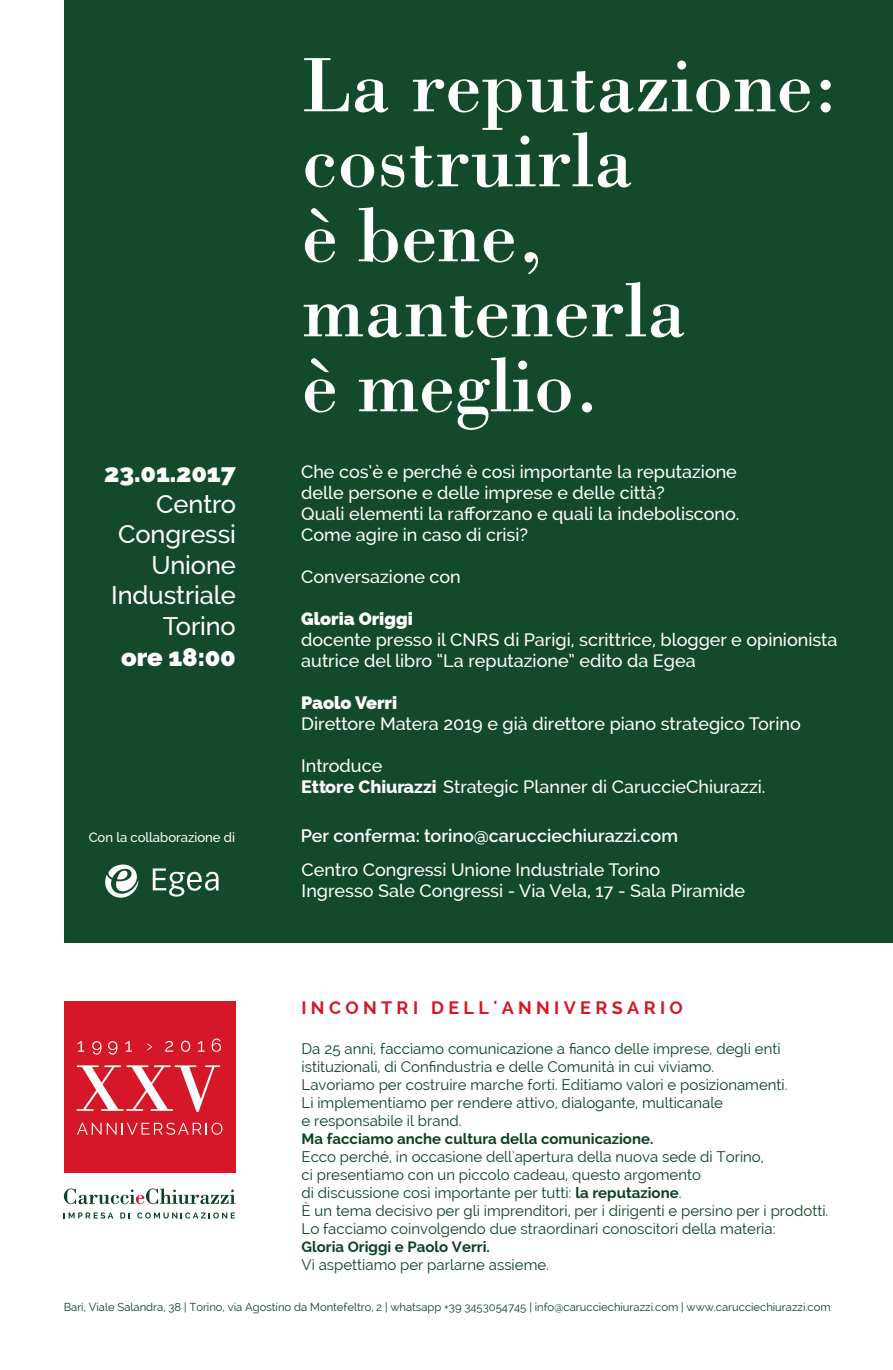
<style>
.page{position:relative;width:893px;height:1370px;background:#fff}
.page>*{position:absolute;margin:0;border:0;box-sizing:border-box;transform-origin:0 0}
.t1{font:500 25.5px/30.6px "Raleway";letter-spacing:-.005em;color:#fff;text-align:right}
.t2{font:800 25.5px "Raleway";letter-spacing:-.005em;color:#fff}
.t3{font:500 18px/21px "Raleway";color:#fff}
.t4{font:600 18px "Raleway";color:#fff}
.t5{font:700 18px "Raleway";letter-spacing:.24em;color:#d61727}
.t6{font:800 18px "Raleway";color:#fff}
.t7{font:15px/18px "Raleway";color:#0b4125}
.t8{font:700 15px "Raleway";color:#0b4125}
.t9{font:500 13.5px "Raleway";color:#fff}
.t10{font:11.25px "Raleway";color:#0b4125}
.s1{font-weight:800}
.s2{font-weight:700}
</style>
<div class="page">
<div style="left:64px;top:0;width:828px;height:942px;background:#134a2c"></div>
<svg style="left:304px;top:58px;width:45px;height:53px"></svg>
<svg style="left:355px;top:79px;width:33px;height:33px"></svg>
<svg style="left:820px;top:80px;width:11px;height:32px"></svg>
<svg style="left:305px;top:154px;width:30px;height:33px"></svg>
<svg style="left:341px;top:154px;width:33px;height:33px"></svg>
<svg style="left:381px;top:154px;width:23px;height:33px"></svg>
<svg style="left:410px;top:61px;width:400px;height:126px"></svg>
<svg style="left:305px;top:208px;width:30px;height:54px"></svg>
<svg style="left:359px;top:207px;width:39px;height:55px"></svg>
<svg style="left:404px;top:229px;width:110px;height:33px"></svg>
<svg style="left:525px;top:252px;width:13px;height:22px"></svg>
<svg style="left:304px;top:282px;width:380px;height:55px"></svg>
<svg style="left:305px;top:358px;width:30px;height:54px"></svg>
<svg style="left:359px;top:379px;width:93px;height:33px"></svg>
<svg style="left:458px;top:357px;width:113px;height:73px"></svg>
<div style="left:582px;top:402px;width:10px;height:10px;background:#fff;border-radius:50%"></div>
<div style="left:64px;top:1000px;width:171px;height:172px;background:#d61727"></div>
<svg style="left:77px;top:1065px;width:143px;height:46px"></svg>
<svg style="left:78px;top:1041px;width:6px;height:10px"></svg>
<svg style="left:125px;top:1041px;width:7px;height:10px"></svg>
<svg style="left:92px;top:1041px;width:10px;height:13px"></svg>
<svg style="left:108px;top:1041px;width:9px;height:13px"></svg>
<svg style="left:147px;top:1043px;width:5px;height:7px"></svg>
<svg style="left:165px;top:1041px;width:8px;height:10px"></svg>
<svg style="left:181px;top:1040px;width:9px;height:11px"></svg>
<svg style="left:198px;top:1041px;width:7px;height:10px"></svg>
<svg style="left:212px;top:1038px;width:9px;height:13px"></svg>
<svg style="left:77px;top:1122px;width:145px;height:12px"></svg>
<svg style="left:64px;top:1188px;width:171px;height:16px"></svg>
<svg style="left:64px;top:1212px;width:49px;height:6px"></svg>
<svg style="left:120px;top:1212px;width:10px;height:6px"></svg>
<svg style="left:137px;top:1212px;width:98px;height:6px"></svg>
<svg style="left:153px;top:868px;width:66px;height:28px"></svg>
<svg style="left:105px;top:864px;width:33px;height:33px"></svg>
<h1 class="t2" style="left:104px;top:458px;width:133px">23.01.2017</h1>
<h1 class="t1" style="left:111px;top:488px;width:126px">Centro<br>Congressi<br>Unione<br>Industriale<br>Torino</h1>
<h1 class="t2" style="left:121px;top:642px;width:116px">ore 18:00</h1>
<p class="t3" style="left:301px;top:461px;width:440px">Che cos’è e perché è così importante la reputazione delle persone e delle imprese e delle città?<br>Quali elementi la rafforzano e quali la indeboliscono.<br>Come agire in caso di crisi?</p>
<p class="t3" style="left:301px;top:566px;width:161px">Conversazione con</p>
<p class="t6" style="left:301px;top:608px;width:113px">Gloria Origgi</p>
<p class="t3" style="left:301px;top:629px;width:538px">docente presso il CNRS di Parigi, scrittrice, blogger e opinionista autrice del libro “La reputazione” edito da Egea</p>
<p class="t6" style="left:301px;top:692px;width:97px">Paolo Verri</p>
<p class="t3" style="left:301px;top:713px;width:501px">Direttore Matera 2019 e già direttore piano strategico Torino</p>
<p class="t3" style="left:301px;top:755px;width:466px">Introduce<br><span class="s1">Ettore Chiurazzi</span> Strategic Planner di CaruccieChiurazzi.</p>
<p class="t9" style="left:89px;top:829px;width:148px">Con la collaborazione di</p>
<p class="t4" style="left:301px;top:825px;width:379px">Per conferma: torino@carucciechiurazzi.com</p>
<p class="t3" style="left:302px;top:858px;width:445px">Centro Congressi Unione Industriale Torino<br>Ingresso Sale Congressi - Via Vela, 17 - Sala Piramide</p>
<p class="t5" style="left:302px;top:997px;width:383px">INCONTRI DELL'ANNIVERSARIO</p>
<p class="t7" style="left:302px;top:1039px;width:487px">Da 25 anni, facciamo comunicazione a fianco delle imprese, degli enti istituzionali, di Confindustria e delle Comunità in cui viviamo.<br>Lavoriamo per costruire marche forti. Editiamo valori e posizionamenti.<br>Li implementiamo per rendere attivo, dialogante, multicanale<br>e responsabile il brand.</p>
<p class="t8" style="left:302px;top:1129px;width:353px">Ma facciamo anche cultura della comunicazione.</p>
<p class="t7" style="left:302px;top:1147px;width:528px">Ecco perché, in occasione dell'apertura della nuova sede di Torino,<br>ci presentiamo con un piccolo cadeau, questo argomento<br>di discussione così importante per tutti: <span class="s2">la reputazione</span>.<br>È un tema decisivo per gli imprenditori, per i dirigenti e persino per i prodotti.<br>Lo facciamo coinvolgendo due straordinari conoscitori della materia:</p>
<p class="t8" style="left:302px;top:1237px;width:190px">Gloria Origgi e Paolo Verri.</p>
<p class="t7" style="left:302px;top:1255px;width:249px">Vi aspettiamo per parlarne assieme.</p>
<p class="t10" style="left:64px;top:1300px;width:768px">Bari, Viale Salandra, 38 | Torino, via Agostino da Montefeltro, 2 | whatsapp +39 3453054745 | info@carucciechiurazzi.com | www.carucciechiurazzi.com</p>
</div>
